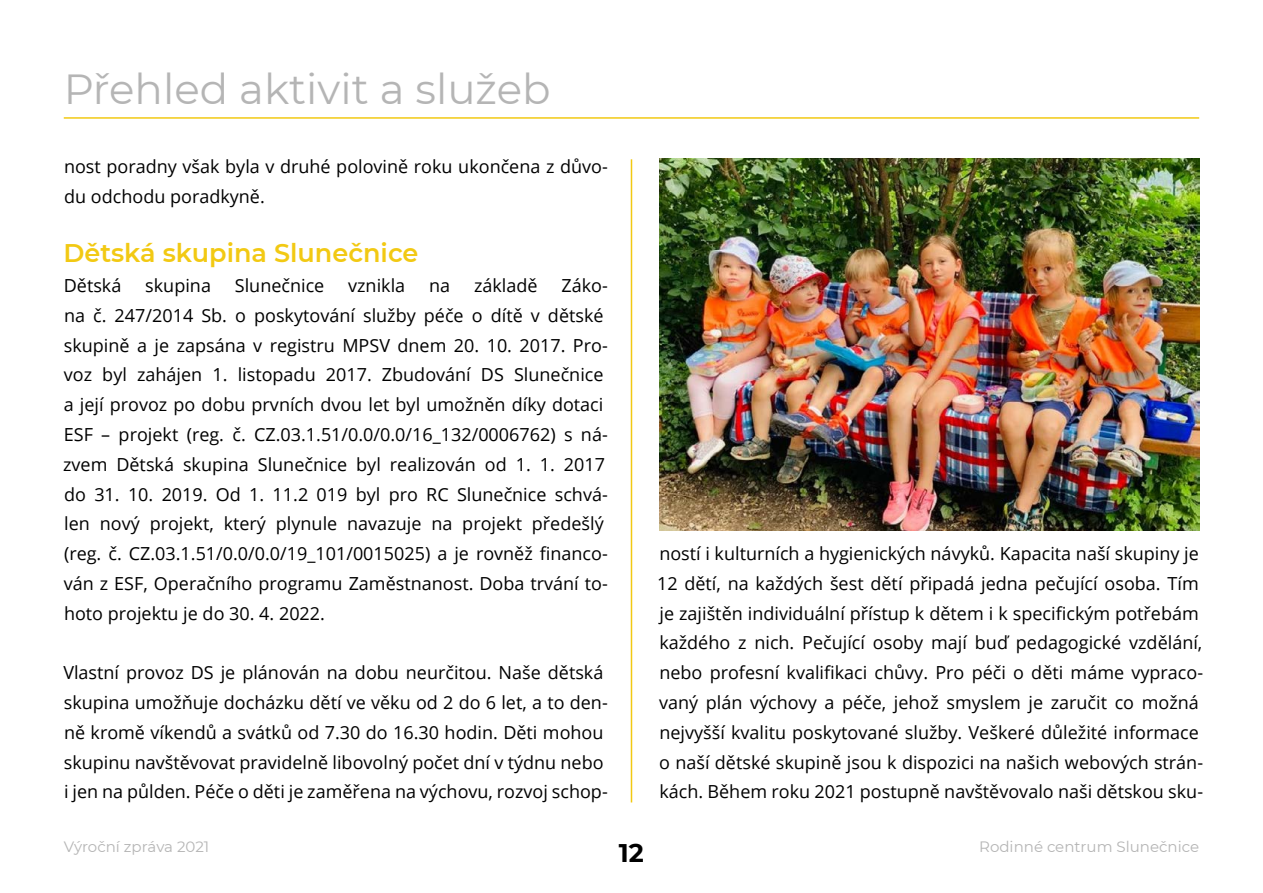
<style>
.page{position:relative;width:1263px;height:893px;background:#fff}
.page>*{position:absolute;margin:0;border:0;box-sizing:border-box;transform-origin:0 0}
.t1{font:42px "Montserrat";color:#b5b5b5}
.t2{font:600 25.5px "Montserrat";color:#f2c913}
.t3{font:700 25.5px "Montserrat";color:#000}
.t4{font:18px/29.7px "Open Sans";color:#000}
.t5{font:15px "Montserrat";color:#b5b5b5}
</style>
<div class="page">
<hr style="left:631px;top:159px;width:1px;height:643px;background:#f2c913">
<hr style="left:64px;top:117px;width:1135px;height:2px;background:#f2c913">
<img style="left:659px;top:158px;width:540px;height:372px">
<h1 class="t1" style="left:64px;top:61px;width:488px">Přehled aktivit a služeb</h1>
<p class="t4" style="left:64px;top:151px;width:545px">nost poradny však byla v druhé polovině roku ukončena z důvo&shy;du odchodu poradkyně.</p>
<h2 class="t2" style="left:63px;top:235px;width:357px">Dětská skupina Slunečnice</h2>
<p class="t4" style="left:64px;top:270px;width:59px">Dětská</p>
<p class="t4" style="left:145px;top:270px;width:67px">skupina</p>
<p class="t4" style="left:235px;top:270px;width:91px">Slunečnice</p>
<p class="t4" style="left:348px;top:270px;width:59px">vznikla</p>
<p class="t4" style="left:429px;top:270px;width:23px">na</p>
<p class="t4" style="left:474px;top:270px;width:65px">základě</p>
<p class="t4" style="left:63px;top:270px;width:546px;text-indent:498px">Záko&shy;na č. 247/2014 Sb. o poskytování služby péče o dítě v dětské skupině a je zapsána v registru MPSV dnem 20. 10. 2017. Pro&shy;voz byl zahájen 1. listopadu 2017. Zbudování DS Slunečnice a její provoz po dobu prvních dvou let byl umožněn díky dotaci ESF – projekt (reg. č. CZ.03.1.51/0.0/0.0/16_132/0006762) s ná&shy;zvem Dětská skupina Slunečnice byl realizován od 1. 1. 2017 do 31. 10. 2019. Od 1. 11.2 019 byl pro RC Slunečnice schvá&shy;len nový projekt, který plynule navazuje na projekt předešlý (reg. č. CZ.03.1.51/0.0/0.0/19_101/0015025) a je rovněž financo&shy;ván z ESF, Operačního programu Zaměstnanost. Doba trvání to&shy;hoto projektu je do 30. 4. 2022.</p>
<p class="t4" style="left:63px;top:657px;width:546px">Vlastní provoz DS je plánován na dobu neurčitou. Naše dětská skupina umožňuje docházku dětí ve věku od 2 do 6 let, a to den&shy;ně kromě víkendů a svátků od 7.30 do 16.30 hodin. Děti mohou skupinu navštěvovat pravidelně libovolný počet dní v týdnu nebo i jen na půlden. Péče o děti je zaměřena na výchovu, rozvoj schop-</p>
<p class="t4" style="left:657px;top:538px;width:547px">ností i kulturních a hygienických návyků. Kapacita naší skupiny je 12 dětí, na každých šest dětí připadá jedna pečující osoba. Tím je zajištěn individuální přístup k dětem i k specifickým potřebám každého z nich. Pečující osoby mají buď pedagogické vzdělání, nebo profesní kvalifikaci chůvy. Pro péči o děti máme vypraco&shy;vaný plán výchovy a péče, jehož smyslem je zaručit co možná nejvyšší kvalitu poskytované služby. Veškeré důležité informace o naší dětské skupině jsou k dispozici na našich webových strán&shy;kách. Během roku 2021 postupně navštěvovalo naši dětskou sku-</p>
<p class="t5" style="left:64px;top:837px;width:147px">Výroční zpráva 2021</p>
<h2 class="t3" style="left:619px;top:835px;width:27px">12</h2>
<p class="t5" style="left:979px;top:837px;width:221px">Rodinné centrum Slunečnice</p>
</div>
